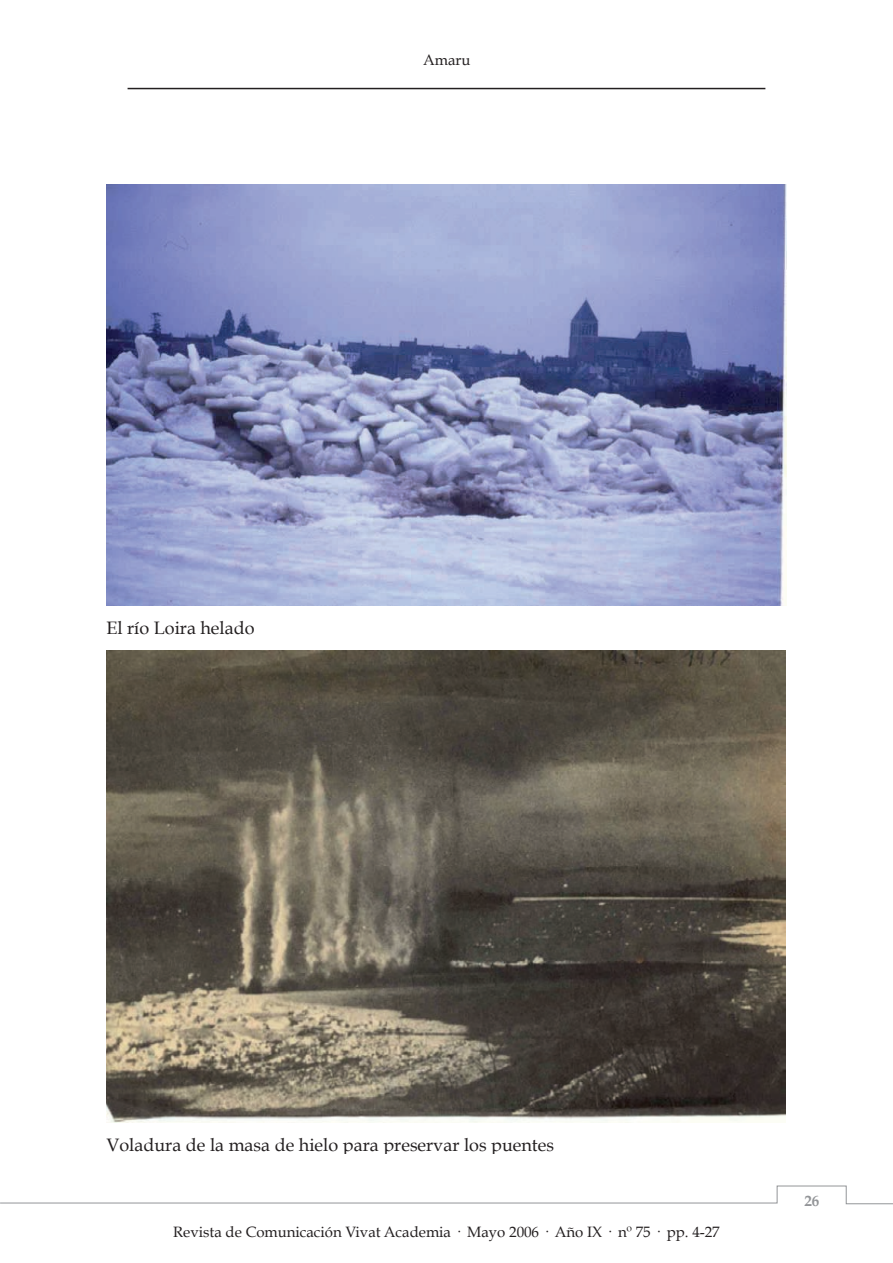
<style>
.page{position:relative;width:893px;height:1263px;background:#fff}
.page>*{position:absolute;margin:0;border:0;box-sizing:border-box;transform-origin:0 0}
.t1{font:18px "Book Antiqua";color:#231f20}
.t2{font:18px "Book Antiqua";color:#9e9fa3}
.t3{font:15px "Book Antiqua";color:#231f20}
.t4{font:700 15px "Book Antiqua";color:#939598}
</style>
<div class="page">
<img style="left:106px;top:184px;width:681px;height:422px">
<img style="left:106px;top:650px;width:680px;height:473px">
<hr style="left:128px;top:88px;width:637px;height:1px;background:#231f20">
<svg style="left:0;top:1185px;width:893px;height:20px"></svg>
<p class="t3" style="left:423px;top:51px;width:49px">Amaru</p>
<p class="t1" style="left:106px;top:615px;width:150px">El río Loira helado</p>
<p class="t1" style="left:106px;top:1133px;width:449px">Voladura de la masa de hielo para preservar los puentes</p>
<p class="t3" style="left:173px;top:1222px;width:548px">Revista de Comunicación Vivat Academia · Mayo 2006 · Año IX · nº 75 · pp. 4-27</p>
<p class="t4" style="left:804px;top:1192px;width:16px">26</p>
<p class="t2" style="left:802px;top:1199px;width:19px">23</p>
</div>
